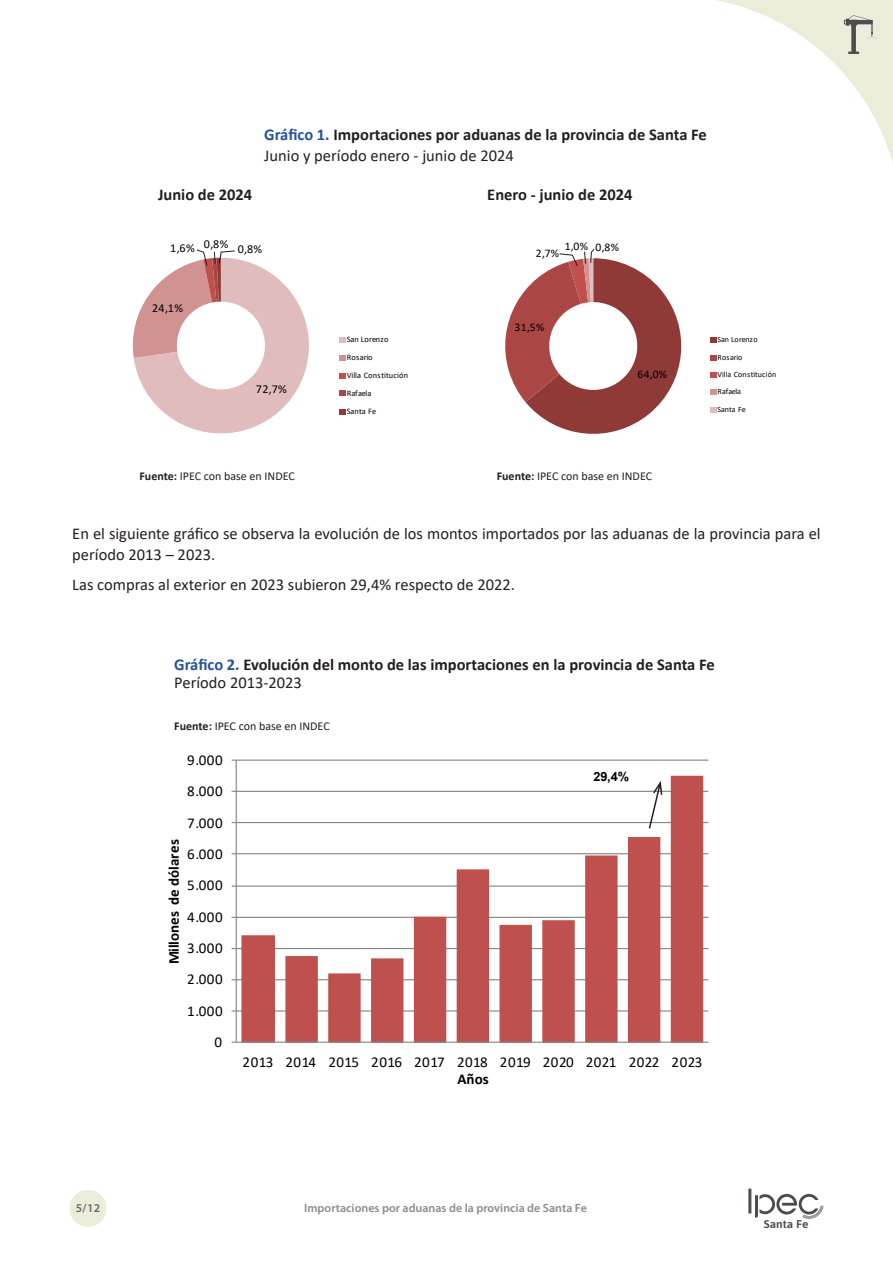
<style>
.page{position:relative;width:893px;height:1263px;background:#fff}
.page>*{position:absolute;margin:0;border:0;box-sizing:border-box;transform-origin:0 0}
.Texto{font:16.5px/21px "Calibri";color:#231f20}
.Cuadros{font:700 16.5px "Calibri";color:#231f20}
.Cuadros-2{font:16.5px "Calibri";color:#231f20}
.Texto-2{font:700 16.5px "Calibri";color:#231f20}
.t1{font:15px "Calibri";letter-spacing:.03em;color:#000}
.t2{font:700 15px "Calibri";color:#000}
.t3{font:700 12.75px "Arial";color:#000}
.t4{font:12.15px "Calibri";color:#000}
.Texto-3{font:12px "Calibri";color:#231f20}
.t5{font:600 12px "Myriad Pro";color:#898b8e}
.t6{font:600 12px "Myriad Pro";color:#69696c}
.t7{font:11.55px "Calibri";color:#000}
.t8{font:600 11.25px "Asap";color:#4b4c4d;scale:1.06 1}
.t9{font:8.4px/18px "Calibri";letter-spacing:-.005em;color:#000}
.t10{font:7.95px/17.2px "Calibri";letter-spacing:-.005em;color:#000}
.s1{color:#24529b}
.s2{font-weight:700}
</style>
<div class="page">
<div style="left:70px;top:1190px;width:36px;height:37px;background:#ececda;border-radius:50%"></div>
<hr style="left:748px;top:1188px;width:3px;height:25px;background:#4b4c4d">
<svg style="left:755px;top:1193px;width:69px;height:26px"></svg>
<svg style="left:717px;top:0;width:176px;height:163px"></svg>
<svg style="left:340px;top:337px;width:6px;height:5px"></svg>
<svg style="left:340px;top:355px;width:6px;height:6px"></svg>
<svg style="left:340px;top:373px;width:6px;height:6px"></svg>
<svg style="left:340px;top:391px;width:6px;height:5px"></svg>
<svg style="left:340px;top:409px;width:6px;height:6px"></svg>
<svg style="left:711px;top:338px;width:6px;height:5px"></svg>
<svg style="left:711px;top:355px;width:6px;height:6px"></svg>
<svg style="left:711px;top:372px;width:6px;height:6px"></svg>
<svg style="left:711px;top:389px;width:6px;height:6px"></svg>
<svg style="left:711px;top:407px;width:6px;height:5px"></svg>
<hr style="left:236px;top:1010px;width:472px;height:1px;background:#868686">
<hr style="left:236px;top:979px;width:472px;height:1px;background:#868686">
<hr style="left:236px;top:948px;width:472px;height:1px;background:#868686">
<hr style="left:236px;top:917px;width:472px;height:1px;background:#868686">
<hr style="left:236px;top:885px;width:472px;height:2px;background:#868686">
<hr style="left:236px;top:853px;width:472px;height:1px;background:#868686">
<hr style="left:236px;top:822px;width:472px;height:1px;background:#868686">
<hr style="left:236px;top:791px;width:472px;height:1px;background:#868686">
<hr style="left:236px;top:759px;width:472px;height:2px;background:#868686">
<svg style="left:241px;top:776px;width:462px;height:265px"></svg>
<hr style="left:236px;top:760px;width:1px;height:282px;background:#868686">
<hr style="left:236px;top:1041px;width:472px;height:2px;background:#868686">
<svg style="left:648px;top:779px;width:15px;height:51px"></svg>
<svg style="left:132px;top:249px;width:177px;height:185px"></svg>
<svg style="left:505px;top:249px;width:177px;height:185px"></svg>
<p class="Cuadros" style="left:264px;top:123px;width:444px"><span class="s1">Gráfico 1.</span> Importaciones por aduanas de la provincia de Santa Fe</p>
<p class="Cuadros-2" style="left:264px;top:144px;width:251px">Junio y período enero - junio de 2024</p>
<p class="Texto-2" style="left:158px;top:183px;width:96px">Junio de 2024</p>
<p class="Texto-2" style="left:487px;top:183px;width:147px">Enero - junio de 2024</p>
<p class="t4" style="left:170px;top:239px;width:94px">1,6% 0,8% 0,8%</p>
<p class="t4" style="left:152px;top:300px;width:33px">24,1%</p>
<p class="t4" style="left:256px;top:381px;width:33px">72,7%</p>
<p class="t9" style="left:347px;top:330px;width:63px">San Lorenzo<br>Rosario<br>Villa Constitución<br>Rafaela<br>Santa Fe</p>
<p class="t7" style="left:565px;top:239px;width:56px">1,0% 0,8%</p>
<p class="t7" style="left:536px;top:245px;width:25px">2,7%</p>
<p class="t7" style="left:515px;top:319px;width:31px">31,5%</p>
<p class="t7" style="left:637px;top:366px;width:31px">64,0%</p>
<p class="Texto-3" style="left:139px;top:468px;width:157px"><span class="s2">Fuente:</span> IPEC con base en INDEC</p>
<p class="Texto-3" style="left:497px;top:468px;width:157px"><span class="s2">Fuente:</span> IPEC con base en INDEC</p>
<p class="t10" style="left:718px;top:331px;width:60px">San Lorenzo<br>Rosario<br>Villa Constitución<br>Rafaela<br>Santa Fe</p>
<p class="Texto" style="left:72px;top:523px;width:750px">En el siguiente gráfico se observa la evolución de los montos importados por las aduanas de la provincia para el período 2013 – 2023.</p>
<p class="Texto" style="left:72px;top:573px;width:444px">Las compras al exterior en 2023 subieron 29,4% respecto de 2022.</p>
<p class="Cuadros" style="left:174px;top:653px;width:542px"><span class="s1">Gráfico 2.</span> Evolución del monto de las importaciones en la provincia de Santa Fe</p>
<p class="Cuadros-2" style="left:174px;top:671px;width:129px">Período 2013-2023</p>
<p class="Texto-3" style="left:174px;top:718px;width:157px"><span class="s2">Fuente:</span> IPEC con base en INDEC</p>
<p class="t1" style="left:187px;top:750px;width:37px">9.000</p>
<p class="t1" style="left:187px;top:781px;width:37px">8.000</p>
<p class="t2" style="left:163px;top:964px;width:127px;rotate:-90deg">Millones de dólares</p>
<p class="t1" style="left:187px;top:812px;width:37px">7.000</p>
<p class="t1" style="left:187px;top:844px;width:37px">6.000</p>
<p class="t1" style="left:187px;top:875px;width:37px">5.000</p>
<p class="t1" style="left:187px;top:906px;width:37px">4.000</p>
<p class="t1" style="left:187px;top:938px;width:37px">3.000</p>
<p class="t1" style="left:187px;top:969px;width:37px">2.000</p>
<p class="t1" style="left:187px;top:1000px;width:37px">1.000</p>
<p class="t1" style="left:215px;top:1032px;width:9px">0</p>
<p class="t3" style="left:593px;top:767px;width:37px">29,4%</p>
<p class="t1" style="left:243px;top:1052px;width:461px">2013 2014 2015 2016 2017 2018 2019 2020 2021 2022 2023</p>
<p class="t2" style="left:457px;top:1068px;width:33px">Años</p>
<p class="t6" style="left:76px;top:1200px;width:26px">5/12</p>
<p class="t5" style="left:304px;top:1200px;width:284px">Importaciones por aduanas de la provincia de Santa Fe</p>
<p class="t8" style="left:764px;top:1216px;width:44px">Santa Fe</p>
</div>
